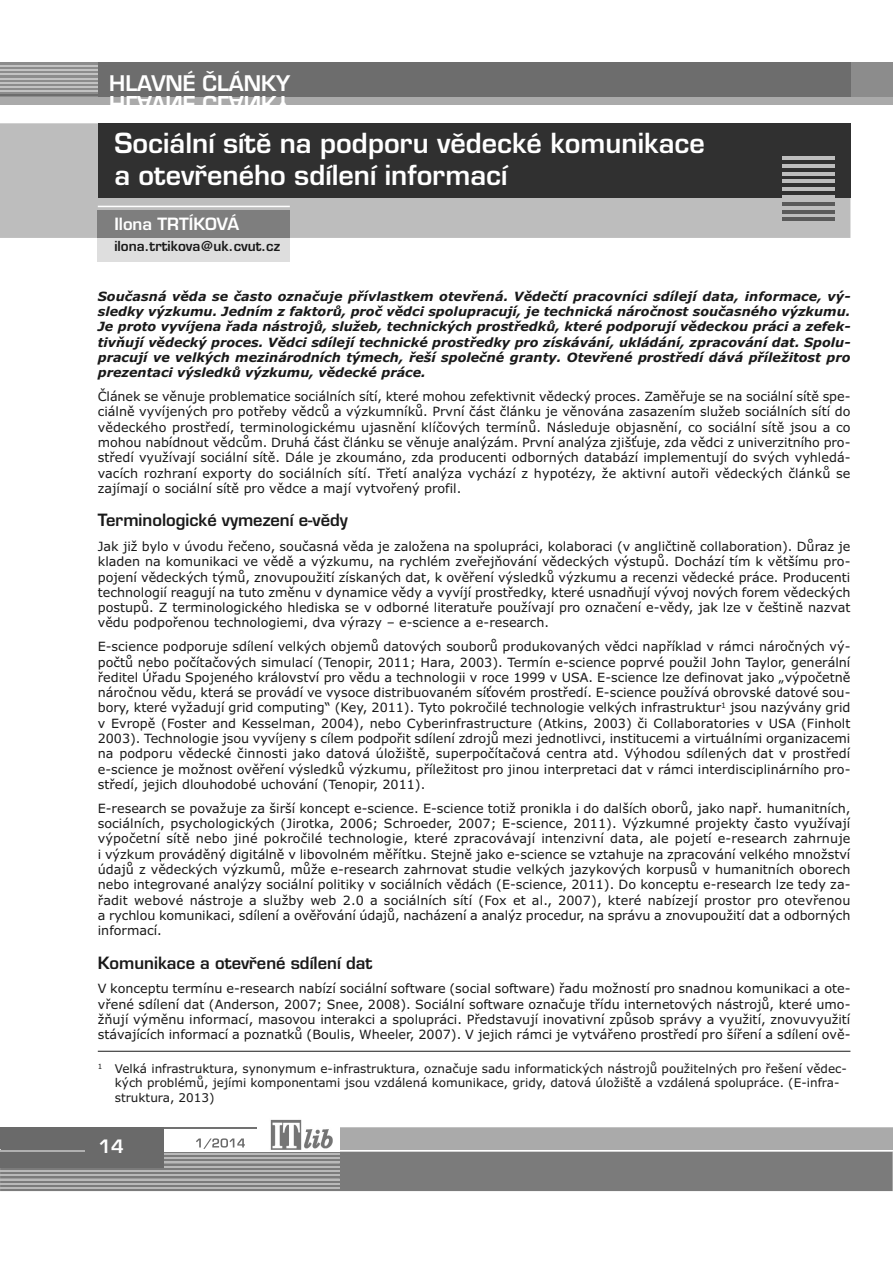
<style>
.page{position:relative;width:893px;height:1263px;background:#fff}
.page>*{position:absolute;margin:0;border:0;box-sizing:border-box;transform-origin:0 0}
.t1{font:27px/32.4px "Euromode CE Bold";color:#fff}
.t2{font:21px "Euromode CE Bold";color:#fff}
.t3{font:18px "Euromode CE Bold";color:#fff}
.t4{font:16.5px "Euromode CE Bold";color:#191919}
.t5{font:16.5px "Euromode CE Bold";color:#fff}
.t6{font:13.5px "Euromode CE Bold";color:#191919}
.t7{font:12.75px/15.3px "Verdana";color:#191919;text-align:justify}
.t8{font:italic 700 12.75px/15.3px "Verdana";color:#191919;text-align:justify}
.t9{font:12px/14.4px "Verdana";color:#191919}
</style>
<div class="page">
<div style="left:0;top:62px;width:893px;height:43px;background:#aaa"></div>
<div style="left:0;top:62px;width:893px;height:34px;background:#8c8c8c"></div>
<div style="left:98px;top:62px;width:752px;height:34px;background:#6d6d6d"></div>
<hr style="left:0;top:95px;width:98px;height:1px;background:#6d6d6d">
<hr style="left:0;top:91px;width:98px;height:1px;background:#c2c2c2">
<hr style="left:0;top:86px;width:98px;height:2px;background:#c2c2c2">
<hr style="left:0;top:82px;width:98px;height:2px;background:#c2c2c2">
<hr style="left:0;top:78px;width:98px;height:1px;background:#c2c2c2">
<hr style="left:0;top:74px;width:98px;height:1px;background:#c2c2c2">
<hr style="left:0;top:69px;width:98px;height:2px;background:#c2c2c2">
<hr style="left:0;top:65px;width:98px;height:2px;background:#c2c2c2">
<svg style="left:340px;top:1127px;width:553px;height:64px;fill:#aaa"></svg>
<hr style="left:0;top:1150px;width:893px;height:1px;background:#fff">
<hr style="left:164px;top:1127px;width:93px;height:2px;background:#717171">
<img style="left:270px;top:1119px;width:62px;height:19px">
<svg style="left:0;top:1138px;width:892px;height:53px"></svg>
<hr style="left:0;top:1187px;width:340px;height:2px;background:#b9b9b9">
<hr style="left:0;top:1183px;width:340px;height:1px;background:#b9b9b9">
<hr style="left:0;top:1179px;width:340px;height:1px;background:#b9b9b9">
<hr style="left:0;top:1174px;width:340px;height:2px;background:#b9b9b9">
<hr style="left:0;top:1170px;width:340px;height:2px;background:#b9b9b9">
<hr style="left:0;top:1166px;width:340px;height:1px;background:#b9b9b9">
<hr style="left:0;top:1162px;width:340px;height:1px;background:#b9b9b9">
<hr style="left:0;top:1157px;width:340px;height:2px;background:#b9b9b9">
<hr style="left:0;top:1153px;width:340px;height:2px;background:#b9b9b9">
<div style="left:0;top:1127px;width:164px;height:41px;background:#6a6a6a"></div>
<hr style="left:0;top:1150px;width:84px;height:1px;background:#b0b0b0">
<div style="left:0;top:123px;width:850px;height:115px;background:#bdbdbd"></div>
<div style="left:98px;top:123px;width:752px;height:74px;background:#303030"></div>
<hr style="left:98px;top:206px;width:192px;height:1px;background:#fff">
<div style="left:98px;top:210px;width:192px;height:28px;background:#7e7e7e"></div>
<div style="left:98px;top:238px;width:192px;height:23px;background:#dedede"></div>
<hr style="left:782px;top:157px;width:52px;height:3px;background:#bdbdbd">
<hr style="left:782px;top:164px;width:52px;height:3px;background:#bdbdbd">
<hr style="left:782px;top:172px;width:52px;height:3px;background:#bdbdbd">
<hr style="left:782px;top:180px;width:52px;height:3px;background:#bdbdbd">
<hr style="left:782px;top:187px;width:52px;height:3px;background:#bdbdbd">
<hr style="left:782px;top:197px;width:52px;height:1px;background:#e6e6e6">
<hr style="left:782px;top:195px;width:52px;height:2px;background:#bdbdbd">
<hr style="left:782px;top:203px;width:52px;height:3px;background:#5a5a5a">
<hr style="left:782px;top:210px;width:52px;height:3px;background:#5a5a5a">
<hr style="left:782px;top:218px;width:52px;height:3px;background:#5a5a5a">
<hr style="left:98px;top:1051px;width:752px;height:1px;background:#191919">
<h2 class="t2" style="left:109px;top:73px;width:182px">HHLLAAVVNNÉÉ ČČLLÁÁNNKKYY</h2>
<h1 class="t1" style="left:114px;top:127px;width:592px">Sociální sítě na podporu vědecké komunikace a otevřeného sdílení informací</h1>
<p class="t5" style="left:114px;top:213px;width:126px">Ilona TRTÍKOVÁ</p>
<p class="t6" style="left:114px;top:238px;width:167px">ilona.trtikova@uk.cvut.cz</p>
<p class="t8" style="left:98px;top:289px;width:754px">Současná věda se často označuje přívlastkem otevřená. Vědečtí pracovníci sdílejí data, informace, vý&shy;sledky výzkumu. Jedním z faktorů, proč vědci spolupracují, je technická náročnost současného výzkumu.<br>Je proto vyvíjena řada nástrojů, služeb, technických prostředků, které podporují vědeckou práci a zefek&shy;tivňují vědecký proces. Vědci sdílejí technické prostředky pro získávání, ukládání, zpracování dat. Spolu&shy;pracují ve velkých mezinárodních týmech, řeší společné granty. Otevřené prostředí dává příležitost pro prezentaci výsledků výzkumu, vědecké práce.</p>
<p class="t7" style="left:98px;top:389px;width:754px">Článek se věnuje problematice sociálních sítí, které mohou zefektivnit vědecký proces. Zaměřuje se na sociální sítě spe&shy;ciálně vyvíjených pro potřeby vědců a výzkumníků. První část článku je věnována zasazením služeb sociálních sítí do vědeckého prostředí, terminologickému ujasnění klíčových termínů. Následuje objasnění, co sociální sítě jsou a co mohou nabídnout vědcům. Druhá část článku se věnuje analýzám. První analýza zjišťuje, zda vědci z univerzitního pro&shy;středí využívají sociální sítě. Dále je zkoumáno, zda producenti odborných databází implementují do svých vyhledá&shy;vacích rozhraní exporty do sociálních sítí. Třetí analýza vychází z hypotézy, že aktivní autoři vědeckých článků se zajímají o sociální sítě pro vědce a mají vytvořený profil.</p>
<p class="t4" style="left:98px;top:510px;width:252px">Terminologické vymezení e-vědy</p>
<p class="t7" style="left:98px;top:539px;width:754px">Jak již bylo v úvodu řečeno, současná věda je založena na spolupráci, kolaboraci (v angličtině collaboration). Důraz je kladen na komunikaci ve vědě a výzkumu, na rychlém zveřejňování vědeckých výstupů. Dochází tím k většímu pro&shy;pojení vědeckých týmů, znovupoužití získaných dat, k ověření výsledků výzkumu a recenzi vědecké práce. Producenti technologií reagují na tuto změnu v dynamice vědy a vyvíjí prostředky, které usnadňují vývoj nových forem vědeckých postupů. Z terminologického hlediska se v odborné literatuře používají pro označení e-vědy, jak lze v češtině nazvat vědu podpořenou technologiemi, dva výrazy – e-science a e-research.</p>
<p class="t7" style="left:98px;top:639px;width:754px">E-science podporuje sdílení velkých objemů datových souborů produkovaných vědci například v rámci náročných vý&shy;počtů nebo počítačových simulací (Tenopir, 2011; Hara, 2003). Termín e-science poprvé použil John Taylor, generální ředitel Úřadu Spojeného království pro vědu a technologii v roce 1999 v USA. E-science lze definovat jako „výpočetně náročnou vědu, která se provádí ve vysoce distribuovaném síťovém prostředí. E-science používá obrovské datové sou&shy;bory, které vyžadují grid computing“ (Key, 2011). Tyto pokročilé technologie velkých infrastruktur<sup>1</sup> jsou nazývány grid v Evropě (Foster and Kesselman, 2004), nebo Cyberinfrastructure (Atkins, 2003) či Collaboratories v USA (Finholt 2003). Technologie jsou vyvíjeny s cílem podpořit sdílení zdrojů mezi jednotlivci, institucemi a virtuálními organizacemi na podporu vědecké činnosti jako datová úložiště, superpočítačová centra atd. Výhodou sdílených dat v prostředí e-science je možnost ověření výsledků výzkumu, příležitost pro jinou interpretaci dat v rámci interdisciplinárního pro&shy;středí, jejich dlouhodobé uchování (Tenopir, 2011).</p>
<p class="t7" style="left:98px;top:801px;width:754px">E-research se považuje za širší koncept e-science. E-science totiž pronikla i do dalších oborů, jako např. humanitních, sociálních, psychologických (Jirotka, 2006; Schroeder, 2007; E-science, 2011). Výzkumné projekty často využívají výpočetní sítě nebo jiné pokročilé technologie, které zpracovávají intenzivní data, ale pojetí e-research zahrnuje i výzkum prováděný digitálně v libovolném měřítku. Stejně jako e-science se vztahuje na zpracování velkého množství údajů z vědeckých výzkumů, může e-research zahrnovat studie velkých jazykových korpusů v humanitních oborech nebo integrované analýzy sociální politiky v sociálních vědách (E-science, 2011). Do konceptu e-research lze tedy za&shy;řadit webové nástroje a služby web 2.0 a sociálních sítí (Fox et al., 2007), které nabízejí prostor pro otevřenou a rychlou komunikaci, sdílení a ověřování údajů, nacházení a analýz procedur, na správu a znovupoužití dat a odborných informací.</p>
<p class="t4" style="left:98px;top:953px;width:276px">Komunikace a otevřené sdílení dat</p>
<p class="t7" style="left:98px;top:981px;width:754px">V konceptu termínu e-research nabízí sociální software (social software) řadu možností pro snadnou komunikaci a ote&shy;vřené sdílení dat (Anderson, 2007; Snee, 2008). Sociální software označuje třídu internetových nástrojů, které umo&shy;žňují výměnu informací, masovou interakci a spolupráci. Představují inovativní způsob správy a využití, znovuvyužití stávajících informací a poznatků (Boulis, Wheeler, 2007). V jejich rámci je vytvářeno prostředí pro šíření a sdílení ově-</p>
<p class="t9" style="left:115px;top:1061px;width:734px;text-indent:-17px"><sup>1</sup> Velká infrastruktura, synonymum e-infrastruktura, označuje sadu informatických nástrojů použitelných pro řešení vědec&shy;kých problémů, jejími komponentami jsou vzdálená komunikace, gridy, datová úložiště a vzdálená spolupráce. (E-infra&shy;struktura, 2013)</p>
<h3 class="t3" style="left:98px;top:1135px;width:27px">14</h3>
</div>
